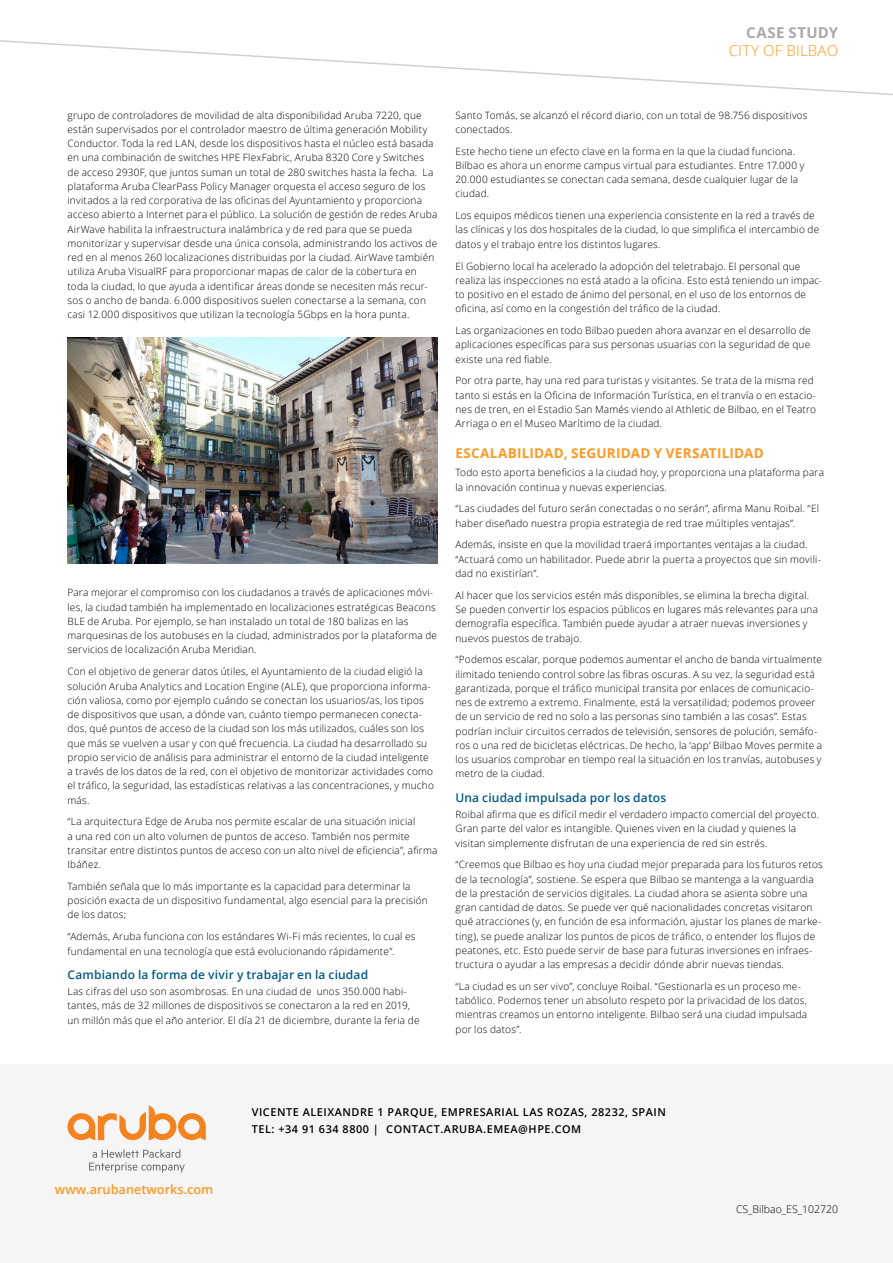
<style>
.page{position:relative;width:893px;height:1263px;background:#fff}
.page>*{position:absolute;margin:0;border:0;box-sizing:border-box;transform-origin:0 0}
.t1{font:300 15px "Open Sans";letter-spacing:.015em;color:#ff9821}
.t2{font:700 15px "Open Sans";letter-spacing:.02em;color:#aaa8a9}
.t3{font:700 13.5px "Open Sans";letter-spacing:.02em;color:#ff9821}
.t4{font:600 12.75px "Open Sans";color:#ff9821}
.t5{font:600 12px "Open Sans";letter-spacing:.01em;color:#005a87}
.t6{font:600 10.8px/17.2px "Open Sans";letter-spacing:.05em;color:#000}
.t7{font:300 10.5px "Open Sans";color:#000}
.t8{font:300 10.05px/14.2px "Open Sans";letter-spacing:.02em;color:#000}
</style>
<div class="page">
<div style="left:0;top:1065px;width:893px;height:198px;background:#f5f5f6"></div>
<svg style="left:89px;top:1149px;width:96px;height:23px"></svg>
<svg style="left:67px;top:1105px;width:139px;height:35px"></svg>
<svg style="left:0;top:40px;width:893px;height:56px"></svg>
<img style="left:68px;top:338px;width:369px;height:225px">
<h1 class="t2" style="left:746px;top:22px;width:93px">CASE STUDY</h1>
<h1 class="t1" style="left:729px;top:41px;width:111px">CITY OF BILBAO</h1>
<p class="t8" style="left:68px;top:108px;width:371px">grupo de controladores de movilidad de alta disponibilidad Aruba 7220, que están supervisados por el controlador maestro de última generación Mobility Conductor. Toda la red LAN, desde los dispositivos hasta el núcleo está basada en una combinación de switches HPE FlexFabric, Aruba 8320 Core y Switches de acceso 2930F, que juntos suman un total de 280 switches hasta la fecha. La plataforma Aruba ClearPass Policy Manager orquesta el acceso seguro de los invitados a la red corporativa de las oficinas del Ayuntamiento y proporciona acceso abierto a Internet para el público. La solución de gestión de redes Aruba AirWave habilita la infraestructura inalámbrica y de red para que se pueda monitorizar y supervisar desde una única consola, administrando los activos de red en al menos 260 localizaciones distribuidas por la ciudad. AirWave también utiliza Aruba VisualRF para proporcionar mapas de calor de la cobertura en toda la ciudad, lo que ayuda a identificar áreas donde se necesiten más recur&shy;sos o ancho de banda. 6.000 dispositivos suelen conectarse a la semana, con casi 12.000 dispositivos que utilizan la tecnología 5Gbps en la hora punta.</p>
<p class="t8" style="left:68px;top:585px;width:371px">Para mejorar el compromiso con los ciudadanos a través de aplicaciones móvi&shy;les, la ciudad también ha implementado en localizaciones estratégicas Beacons BLE de Aruba. Por ejemplo, se han instalado un total de 180 balizas en las marquesinas de los autobuses en la ciudad, administrados por la plataforma de servicios de localización Aruba Meridian.</p>
<p class="t8" style="left:68px;top:664px;width:368px">Con el objetivo de generar datos útiles, el Ayuntamiento de la ciudad eligió la solución Aruba Analytics and Location Engine (ALE), que proporciona informa&shy;ción valiosa, como por ejemplo cuándo se conectan los usuarios/as, los tipos de dispositivos que usan, a dónde van, cuánto tiempo permanecen conecta&shy;dos, qué puntos de acceso de la ciudad son los más utilizados, cuáles son los que más se vuelven a usar y con qué frecuencia. La ciudad ha desarrollado su propio servicio de análisis para administrar el entorno de la ciudad inteligente a través de los datos de la red, con el objetivo de monitorizar actividades como el tráfico, la seguridad, las estadísticas relativas a las concentraciones, y mucho más.</p>
<p class="t8" style="left:68px;top:814px;width:371px">“La arquitectura Edge de Aruba nos permite escalar de una situación inicial<br>a una red con un alto volumen de puntos de acceso. También nos permite transitar entre distintos puntos de acceso con un alto nivel de eficiencia”, afirma Ibáñez.</p>
<p class="t8" style="left:68px;top:879px;width:362px">También señala que lo más importante es la capacidad para determinar la posición exacta de un dispositivo fundamental, algo esencial para la precisión de los datos;</p>
<p class="t8" style="left:68px;top:929px;width:349px">“Además, Aruba funciona con los estándares Wi-Fi más recientes, lo cual es fundamental en una tecnología que está evolucionando rápidamente”.</p>
<p class="t5" style="left:68px;top:966px;width:302px">Cambiando la forma de vivir y trabajar en la ciudad</p>
<p class="t8" style="left:68px;top:984px;width:354px">Las cifras del uso son asombrosas. En una ciudad de unos 350.000 habi&shy;tantes, más de 32 millones de dispositivos se conectaron a la red en 2019, un millón más que el año anterior. El día 21 de diciembre, durante la feria de</p>
<p class="t8" style="left:455px;top:108px;width:354px">Santo Tomás, se alcanzó el récord diario, con un total de 98.756 dispositivos conectados.</p>
<p class="t8" style="left:455px;top:144px;width:350px">Este hecho tiene un efecto clave en la forma en la que la ciudad funciona.<br>Bilbao es ahora un enorme campus virtual para estudiantes. Entre 17.000 y 20.000 estudiantes se conectan cada semana, desde cualquier lugar de la ciudad.</p>
<p class="t8" style="left:455px;top:208px;width:365px">Los equipos médicos tienen una experiencia consistente en la red a través de las clínicas y los dos hospitales de la ciudad, lo que simplifica el intercambio de datos y el trabajo entre los distintos lugares.</p>
<p class="t8" style="left:455px;top:258px;width:368px">El Gobierno local ha acelerado la adopción del teletrabajo. El personal que realiza las inspecciones no está atado a la oficina. Esto está teniendo un impac&shy;to positivo en el estado de ánimo del personal, en el uso de los entornos de oficina, así como en la congestión del tráfico de la ciudad.</p>
<p class="t8" style="left:455px;top:323px;width:357px;text-align:justify">Las organizaciones en todo Bilbao pueden ahora avanzar en el desarrollo de aplicaciones específicas para sus personas usuarias con la seguridad de que existe una red fiable.</p>
<p class="t8" style="left:455px;top:373px;width:362px">Por otra parte, hay una red para turistas y visitantes. Se trata de la misma red tanto si estás en la Oficina de Información Turística, en el tranvía o en estacio&shy;nes de tren, en el Estadio San Mamés viendo al Athletic de Bilbao, en el Teatro Arriaga o en el Museo Marítimo de la ciudad.</p>
<h2 class="t3" style="left:455px;top:443px;width:310px">ESCALABILIDAD, SEGURIDAD Y VERSATILIDAD</h2>
<p class="t8" style="left:455px;top:465px;width:370px">Todo esto aporta beneficios a la ciudad hoy, y proporciona una plataforma para la innovación continua y nuevas experiencias.</p>
<p class="t8" style="left:455px;top:501px;width:365px">“Las ciudades del futuro serán conectadas o no serán”, afirma Manu Roibal. “El haber diseñado nuestra propia estrategia de red trae múltiples ventajas”.</p>
<p class="t8" style="left:455px;top:537px;width:367px">Además, insiste en que la movilidad traerá importantes ventajas a la ciudad. “Actuará como un habilitador. Puede abrir la puerta a proyectos que sin movili&shy;dad no existirían”.</p>
<p class="t8" style="left:455px;top:588px;width:364px">Al hacer que los servicios estén más disponibles, se elimina la brecha digital.<br>Se pueden convertir los espacios públicos en lugares más relevantes para una demografía específica. También puede ayudar a atraer nuevas inversiones y nuevos puestos de trabajo.</p>
<p class="t8" style="left:455px;top:652px;width:368px">“Podemos escalar, porque podemos aumentar el ancho de banda virtualmente ilimitado teniendo control sobre las fibras oscuras. A su vez, la seguridad está garantizada, porque el tráfico municipal transita por enlaces de comunicacio&shy;nes de extremo a extremo. Finalmente, está la versatilidad; podemos proveer de un servicio de red no solo a las personas sino también a las cosas”. Estas podrían incluir circuitos cerrados de televisión, sensores de polución, semáfo&shy;ros o una red de bicicletas eléctricas. De hecho, la ‘app’ Bilbao Moves permite a los usuarios comprobar en tiempo real la situación en los tranvías, autobuses y metro de la ciudad.</p>
<p class="t5" style="left:455px;top:789px;width:212px">Una ciudad impulsada por los datos</p>
<p class="t8" style="left:455px;top:807px;width:365px">Roibal afirma que es difícil medir el verdadero impacto comercial del proyecto.<br>Gran parte del valor es intangible. Quienes viven en la ciudad y quienes la visitan simplemente disfrutan de una experiencia de red sin estrés.</p>
<p class="t8" style="left:455px;top:857px;width:369px">“Creemos que Bilbao es hoy una ciudad mejor preparada para los futuros retos de la tecnología”, sostiene. Se espera que Bilbao se mantenga a la vanguardia de la prestación de servicios digitales. La ciudad ahora se asienta sobre una gran cantidad de datos. Se puede ver qué nacionalidades concretas visitaron qué atracciones (y, en función de esa información, ajustar los planes de marke&shy;ting), se puede analizar los puntos de picos de tráfico, o entender los flujos de peatones, etc. Esto puede servir de base para futuras inversiones en infraes&shy;tructura o ayudar a las empresas a decidir dónde abrir nuevas tiendas.</p>
<p class="t8" style="left:455px;top:979px;width:353px">“La ciudad es un ser vivo”, concluye Roibal. “Gestionarla es un proceso me&shy;tabólico. Podemos tener un absoluto respeto por la privacidad de los datos, mientras creamos un entorno inteligente. Bilbao será una ciudad impulsada por los datos”.</p>
<p class="t4" style="left:55px;top:1180px;width:160px">www.arubanetworks.com</p>
<p class="t6" style="left:252px;top:1103px;width:416px">VICENTE ALEIXANDRE 1 PARQUE, EMPRESARIAL LAS ROZAS, 28232, SPAIN<br>TEL: +34 91 634 8800 | CONTACT.ARUBA.EMEA@HPE.COM</p>
<p class="t7" style="left:736px;top:1202px;width:103px">CS_Bilbao_ES_102720</p>
</div>
